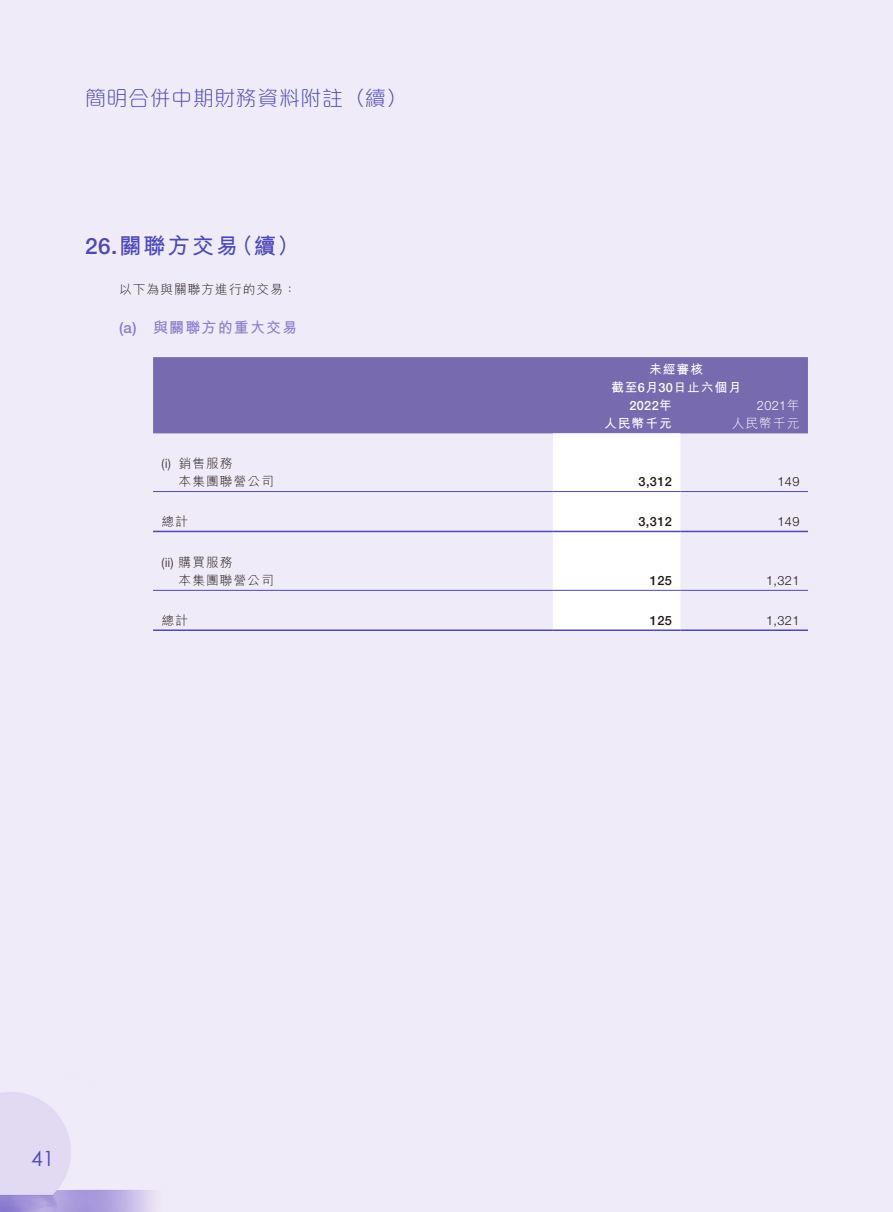
<style>
.page{position:relative;width:893px;height:1212px;background:#fff}
.page>*{position:absolute;margin:0;border:0;box-sizing:border-box;transform-origin:0 0}
.t1{font:700 22.5px "M Hei HK";letter-spacing:.08em;color:#4d49b9}
.t2{font:300 21px "M Elle HK";letter-spacing:.025em;color:#4d49b9}
.t3{font:21px "Century Gothic";color:#4d49b9}
.t4{font:700 15px "M Hei HK";letter-spacing:.08em;color:#8a7ccf}
.t5{font:500 15px "Helvetica Neue LT Std";color:#8a7ccf}
.t6{font:300 12.75px "M Hei HK";letter-spacing:.08em;color:#231916}
.t7{font:300 12.75px "Helvetica Neue LT Std";letter-spacing:.03em;color:#231916}
.t8{font:700 12.75px/18px "M Hei HK";letter-spacing:.08em;color:#fff;text-align:center}
.t9{font:500 12.75px "Helvetica Neue LT Std";letter-spacing:.03em;color:#231916}
.t10{font:300 12.75px "Helvetica Neue LT Std";color:#fff}
.t11{font:500 12.75px "Helvetica Neue LT Std";color:#fff}
.t12{font:300 12.75px "M Hei HK";letter-spacing:.08em;color:#fff}
.s1{font-family:"Helvetica Neue LT Std";font-weight:500}
.s2{font-family:"M Hei HK"}
.s3{font-family:"M Hei HK";font-weight:700}
</style>
<div class="page">
<div style="left:153px;top:357px;width:655px;height:76px;background:#786aae"></div>
<svg style="left:553px;top:433px;width:127px;height:157px"></svg>
<hr style="left:153px;top:491px;width:400px;height:1px;background:#4d49b9">
<hr style="left:553px;top:491px;width:127px;height:1px;background:#4d49b9">
<hr style="left:680px;top:491px;width:128px;height:1px;background:#4d49b9">
<hr style="left:153px;top:531px;width:400px;height:1px;background:#4d49b9">
<hr style="left:553px;top:531px;width:127px;height:1px;background:#4d49b9">
<hr style="left:680px;top:531px;width:128px;height:1px;background:#4d49b9">
<hr style="left:153px;top:590px;width:400px;height:1px;background:#4d49b9">
<hr style="left:553px;top:590px;width:127px;height:1px;background:#4d49b9">
<hr style="left:680px;top:590px;width:128px;height:1px;background:#4d49b9">
<hr style="left:153px;top:629px;width:400px;height:2px;background:#4d49b9">
<hr style="left:553px;top:629px;width:127px;height:2px;background:#4d49b9">
<hr style="left:680px;top:629px;width:128px;height:2px;background:#4d49b9">
<h2 class="t2" style="left:85px;top:88px;width:324px">簡明合併中期財務資料附註（續(</h2>
<h1 class="t1" style="left:85px;top:229px;width:155px"><span class="s1">26.</span>關聯方交易</h1>
<p class="t6" style="left:119px;top:283px;width:179px">以下為與關聯方進行的交易：</p>
<p class="t4" style="left:153px;top:317px;width:146px">與關聯方的重大交易</p>
<h1 class="t1" style="left:231px;top:229px;width:70px">（續(</h1>
<p class="t5" style="left:119px;top:319px;width:19px">a( )</p>
<p class="t7" style="left:162px;top:455px;width:11px">) i(</p>
<p class="t6" style="left:179px;top:457px;width:55px">銷售服務</p>
<p class="t6" style="left:179px;top:475px;width:97px">本集團聯營公司</p>
<p class="t6" style="left:162px;top:515px;width:28px">總計</p>
<p class="t7" style="left:162px;top:554px;width:72px">i i( ) <span class="s2">購買服務</span></p>
<p class="t6" style="left:179px;top:573px;width:97px">本集團聯營公司</p>
<p class="t6" style="left:162px;top:614px;width:28px">總計</p>
<h2 class="t3" style="left:31px;top:1144px;width:25px">41</h2>
<p class="t8" style="left:611px;top:359px;width:132px">未經審核<br>截至 月<span class="s1">6 30</span>日止六個月</p>
<p class="t11" style="left:629px;top:397px;width:44px">2022<span class="s3">年</span></p>
<p class="t10" style="left:757px;top:397px;width:44px">2021<span class="s2">年</span></p>
<p class="t8" style="left:604px;top:413px;width:69px">人民幣千元</p>
<p class="t12" style="left:732px;top:416px;width:69px">人民幣千元</p>
<p class="t9" style="left:639px;top:474px;width:35px">3,312</p>
<p class="t7" style="left:777px;top:473px;width:23px">149</p>
<p class="t9" style="left:638px;top:514px;width:35px">3,312</p>
<p class="t7" style="left:777px;top:514px;width:23px">149</p>
<p class="t9" style="left:650px;top:572px;width:23px">125</p>
<p class="t7" style="left:766px;top:572px;width:35px">1,321</p>
<p class="t9" style="left:650px;top:613px;width:23px">125</p>
<p class="t7" style="left:766px;top:613px;width:35px">1,321</p>
</div>
